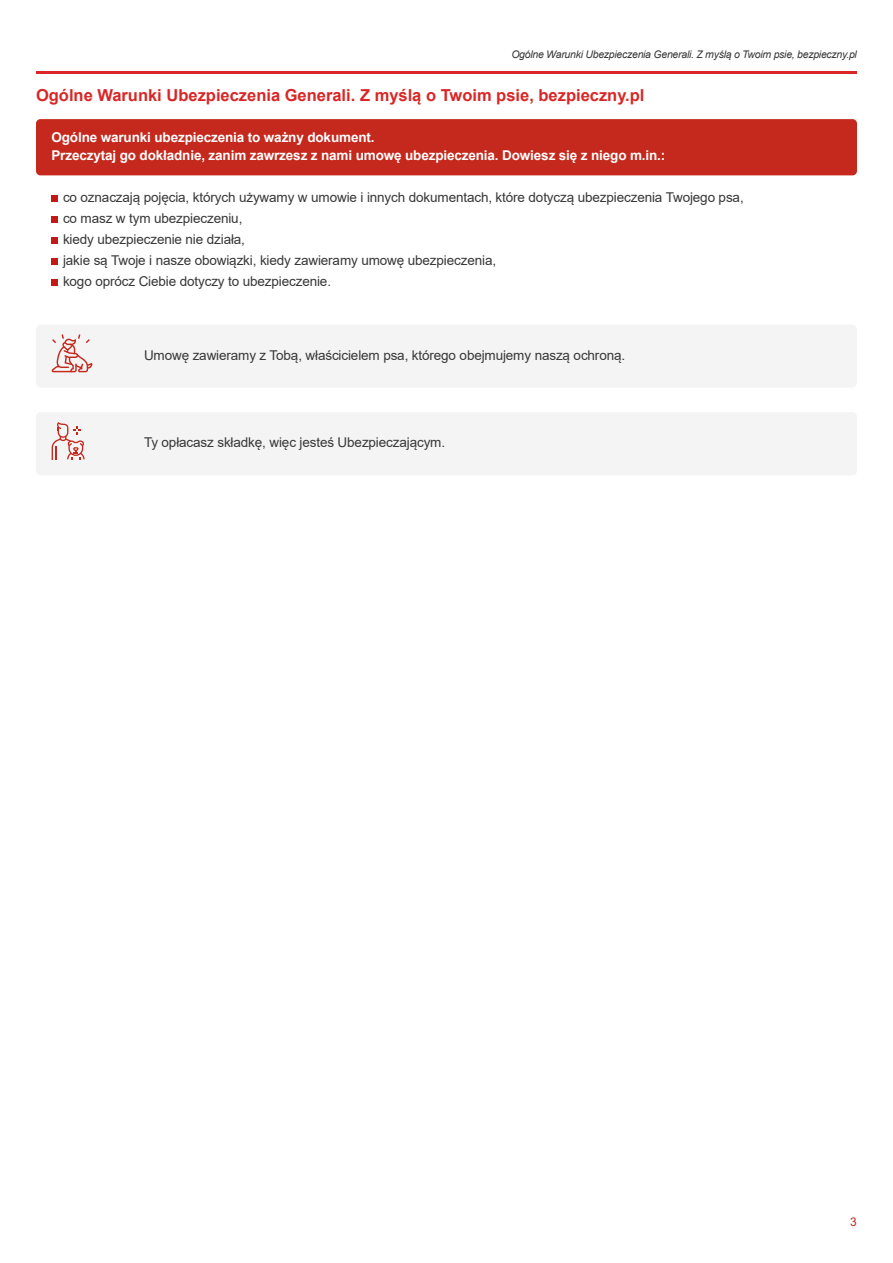
<style>
.page{position:relative;width:893px;height:1263px;background:#fff}
.page>*{position:absolute;margin:0;border:0;box-sizing:border-box;transform-origin:0 0}
.t1{font:700 16.5px "Arial";color:#d92626}
.t2{font:13.5px/21px "Arial";letter-spacing:-.01em;color:#373737}
.t3{font:700 13.5px/18px "Arial";letter-spacing:-.01em;color:#fff}
.t4{font:12px "Arial";color:#c5281c}
.t5{font:italic 10.5px "Arial";letter-spacing:-.025em;color:#373737}
</style>
<div class="page">
<hr style="left:36px;top:71px;width:821px;height:3px;background:#d92626">
<div style="left:36px;top:119px;width:821px;height:56px;background:#c5281c;border-radius:4px"></div>
<div style="left:51px;top:195px;width:7px;height:7px;background:#c21b17"></div>
<svg style="left:52px;top:217px;width:6px;height:6px"></svg>
<svg style="left:52px;top:238px;width:6px;height:6px"></svg>
<div style="left:36px;top:325px;width:821px;height:63px;background:#f4f4f4;border-radius:5px"></div>
<svg style="left:52px;top:259px;width:6px;height:6px"></svg>
<div style="left:52px;top:279px;width:6px;height:7px;background:#c21b17"></div>
<svg style="left:52px;top:334px;width:41px;height:38px"></svg>
<div style="left:36px;top:412px;width:821px;height:63px;background:#f4f4f4;border-radius:4px"></div>
<svg style="left:52px;top:422px;width:33px;height:38px"></svg>
<p class="t5" style="left:511px;top:47px;width:347px">Ogólne Warunki Ubezpieczenia Generali. Z myślą o Twoim psie, bezpieczny.pl</p>
<p class="t1" style="left:36px;top:84px;width:610px">Ogólne Warunki Ubezpieczenia Generali. Z myślą o Twoim psie, bezpieczny.pl</p>
<p class="t3" style="left:51px;top:129px;width:615px">Ogólne warunki ubezpieczenia to ważny dokument.<br>Przeczytaj go dokładnie, zanim zawrzesz z nami umowę ubezpieczenia. Dowiesz się z niego m.in.:</p>
<p class="t2" style="left:63px;top:187px;width:682px">co oznaczają pojęcia, których używamy w umowie i innych dokumentach, które dotyczą ubezpieczenia Twojego psa, co masz w tym ubezpieczeniu,<br>kiedy ubezpieczenie nie działa,<br>jakie są Twoje i nasze obowiązki, kiedy zawieramy umowę ubezpieczenia,<br>kogo oprócz Ciebie dotyczy to ubezpieczenie.</p>
<p class="t2" style="left:144px;top:344px;width:483px">Umowę zawieramy z Tobą, właścicielem psa, którego obejmujemy naszą ochroną.</p>
<p class="t2" style="left:144px;top:432px;width:303px">Ty opłacasz składkę, więc jesteś Ubezpieczającym.</p>
<p class="t4" style="left:850px;top:1213px;width:8px">3</p>
</div>
